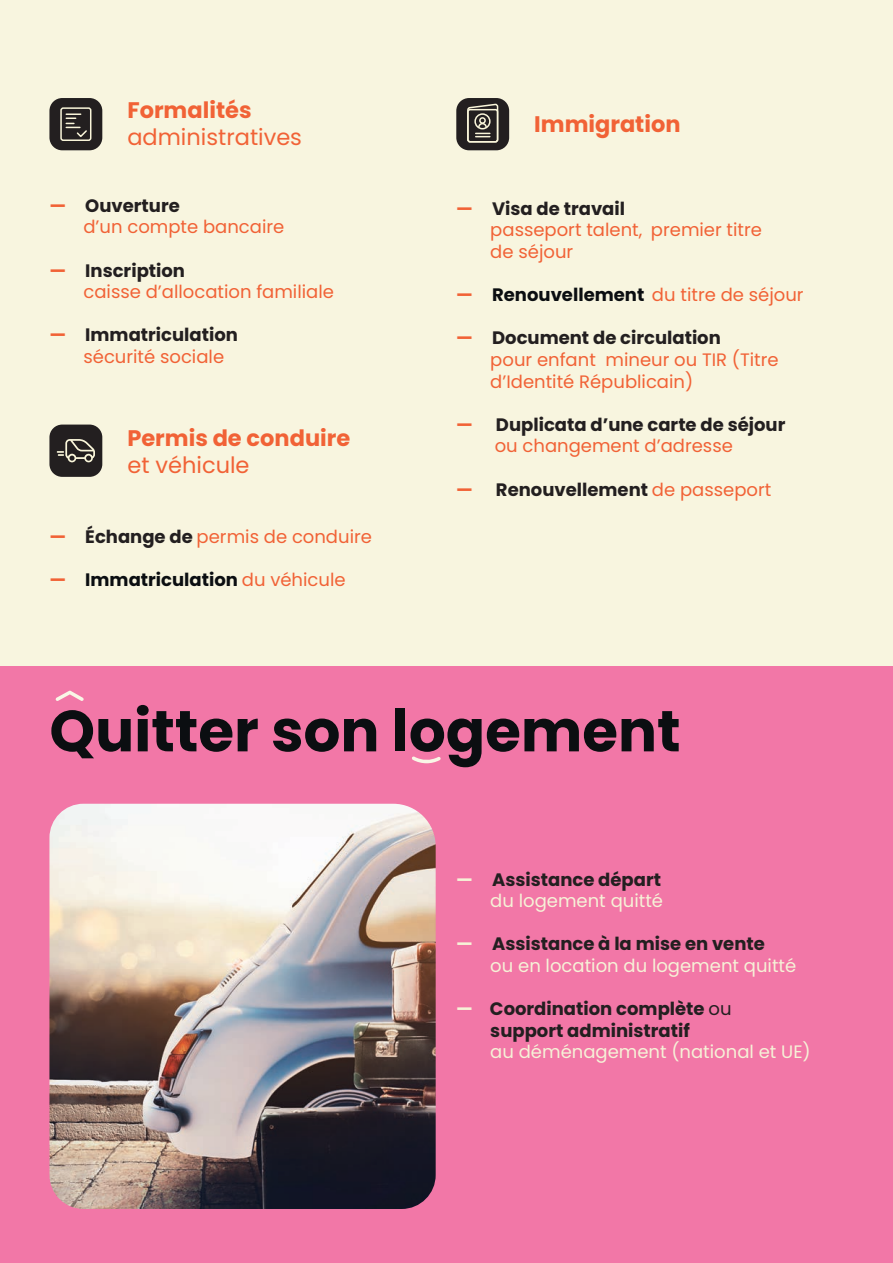
<style>
.page{position:relative;width:893px;height:1263px;background:#fff}
.page>*{position:absolute;margin:0;border:0;box-sizing:border-box;transform-origin:0 0}
.t1{font:700 57.9px "Poppins";color:#0b0e11}
.t2{font:700 22.5px "Poppins";color:#f16236}
.t3{font:22.5px "Poppins";color:#f16236}
.t4{font:18px/21.6px "Poppins";color:#f16236}
.t5{font:700 18px/21.6px "Poppins";color:#231f20}
.t6{font:18px/21.6px "Poppins";color:#f6f2d7}
.t7{font:700 18px "Poppins";color:#0b0e11}
.s1{font-weight:700}
.s2{font-weight:700;color:#231f20}
.s3{color:#f16236}
.s4{font-weight:400;color:#f16236}
.s5{font-weight:700;color:#0b0e11}
.s6{color:#f6f2d7}
.s7{font-weight:400;color:#f6f2d7}
.s8{font-weight:400}
</style>
<div class="page">
<div style="left:0;top:0;width:893px;height:804px;background:#f8f5df"></div>
<div style="left:49px;top:98px;width:53px;height:52px;background:#231f20;border-radius:13px"></div>
<div style="left:60px;top:107px;width:31px;height:34px;border:2px solid #faf6da;border-radius:2px"></div>
<svg style="left:66px;top:113px;width:22px;height:26px"></svg>
<div style="left:49px;top:425px;width:53px;height:52px;background:#231f20;border-radius:13px"></div>
<svg style="left:57px;top:439px;width:38px;height:23px"></svg>
<div style="left:456px;top:98px;width:53px;height:52px;background:#231f20;border-radius:13px"></div>
<svg style="left:467px;top:103px;width:32px;height:40px"></svg>
<div style="left:0;top:667px;width:893px;height:596px;background:#f277a7"></div>
<img style="left:49px;top:804px;width:387px;height:405px">
<svg style="left:412px;top:756px;width:29px;height:7px"></svg>
<svg style="left:55px;top:691px;width:29px;height:10px"></svg>
<p class="t2" style="left:127px;top:97px;width:126px">Formalités</p>
<p class="t3" style="left:127px;top:124px;width:176px">administratives</p>
<p class="t4" style="left:83px;top:195px;width:202px;text-indent:-34px"><span class="s1">—</span> <span class="s2">Ouverture<br></span>d’un compte bancaire</p>
<p class="t4" style="left:83px;top:260px;width:252px;text-indent:-34px"><span class="s1">—</span> <span class="s2">Inscription<br></span>caisse d’allocation familiale</p>
<p class="t5" style="left:83px;top:324px;width:156px;text-indent:-34px"><span class="s3">—</span> Immatriculation <span class="s4">sécurité sociale</span></p>
<p class="t2" style="left:127px;top:425px;width:224px">Permis de conduire</p>
<p class="t3" style="left:127px;top:452px;width:124px">et véhicule</p>
<p class="t4" style="left:49px;top:526px;width:324px"><span class="s1">—</span> <span class="s2">Échange de</span> permis de conduire</p>
<p class="t7" style="left:49px;top:569px;width:298px"><span class="s3">—</span> Immatriculation <span class="s4">du véhicule</span></p>
<p class="t2" style="left:534px;top:111px;width:148px">Immigration</p>
<p class="t4" style="left:490px;top:198px;width:273px;text-indent:-34px"><span class="s1">—</span> <span class="s2">Visa de travail<br></span>passeport talent, premier titre de séjour</p>
<p class="t4" style="left:456px;top:284px;width:349px"><span class="s1">—</span> <span class="s5">Renouvellement</span> du titre de séjour</p>
<p class="t4" style="left:490px;top:327px;width:290px;text-indent:-34px"><span class="s1">—</span> <span class="s2">Document de circulation<br></span>pour enfant mineur ou TIR (Titre d’Identité Républicain)</p>
<p class="t5" style="left:495px;top:414px;width:292px;text-indent:-38px"><span class="s3">—</span> Duplicata d’une carte de séjour <span class="s4">ou changement d’adresse</span></p>
<p class="t5" style="left:456px;top:478px;width:317px"><span class="s3">—</span> Renouvellement <span class="s4">de passeport</span></p>
<h1 class="t1" style="left:49px;top:697px;width:633px">Quitter son logement</h1>
<p class="t5" style="left:456px;top:869px;width:208px;text-align:right"><span class="s6">—</span> Assistance départ <span class="s7">du logement quitté</span></p>
<p class="t6" style="left:490px;top:933px;width:307px;text-indent:-34px"><span class="s1">—</span> <span class="s2">Assistance à la mise en vente<br></span>ou en location du logement quitté</p>
<p class="t5" style="left:456px;top:998px;width:277px;text-align:center"><span class="s6">—</span> Coordination complète <span class="s8">ou </span>support administratif</p>
<p class="t6" style="left:490px;top:1041px;width:322px">au déménagement (national et UE)</p>
</div>
